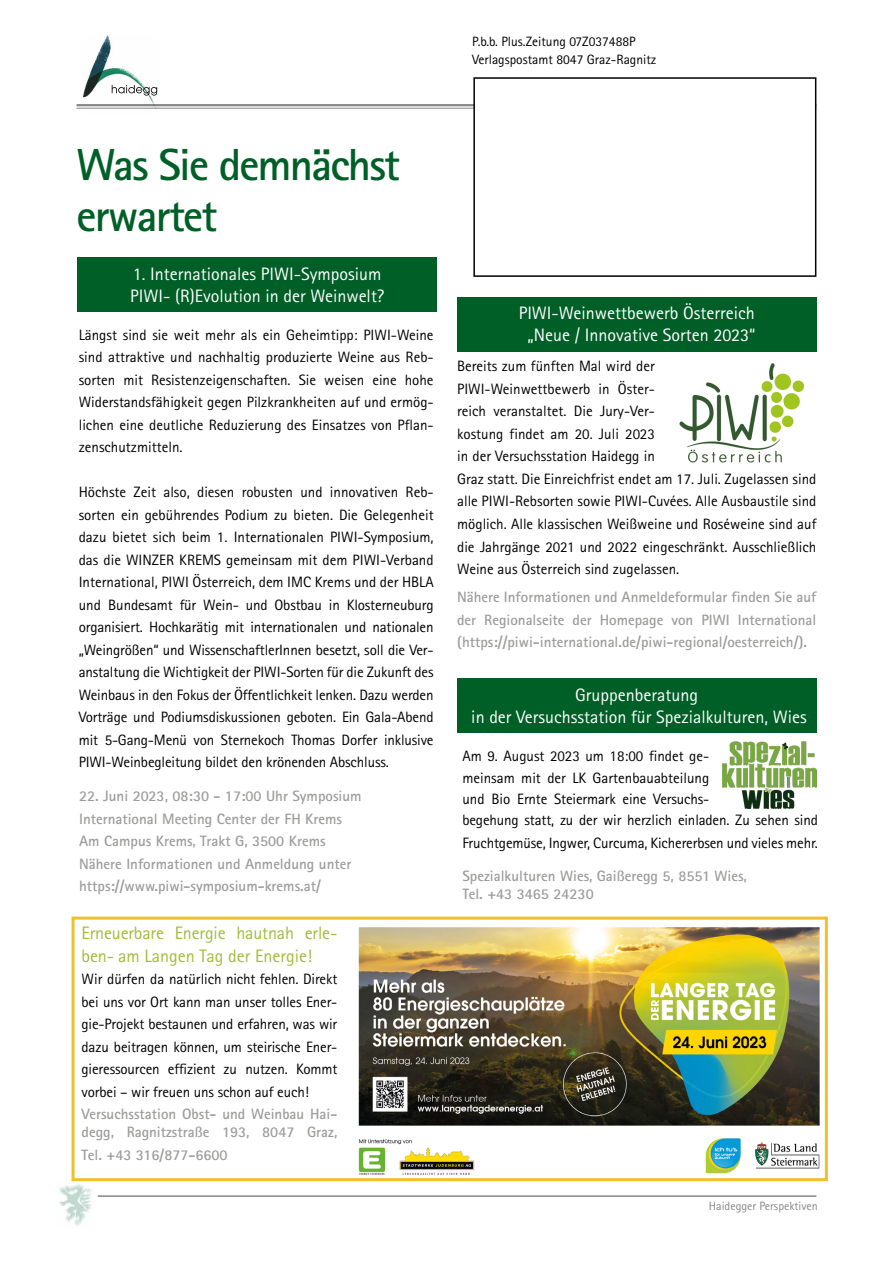
<style>
.page{position:relative;width:893px;height:1263px;background:#fff}
.page>*{position:absolute;margin:0;border:0;box-sizing:border-box;transform-origin:0 0}
.t1{font:700 45px/51px "Rotis Sans Serif";letter-spacing:-.04em;color:#005f27}
.t2{font:18px/22.5px "Rotis Sans Serif";color:#fff;text-align:center}
.t3{font:18px/22.5px "Rotis Sans Serif";letter-spacing:-.01em;color:#a1bc3b}
.t4{font:15px/22.5px "Rotis Sans Serif";color:#000;text-align:justify}
.t5{font:700 15px/22.5px "Rotis Sans Serif";color:#9d9d9c}
.t6{font:13.5px/18px "Rotis Sans Serif";color:#000}
.t7{font:12px "Rotis Sans Serif";color:#878787}
</style>
<div class="page">
<hr style="left:77px;top:104px;width:739px;height:2px;background:#878787">
<hr style="left:77px;top:108px;width:739px;height:1px;background:#878787">
<hr style="left:98px;top:1195px;width:718px;height:2px;background:#878787">
<img style="left:59px;top:1179px;width:36px;height:47px">
<img style="left:82px;top:35px;width:76px;height:75px">
<img style="left:112px;top:85px;width:45px;height:11px">
<img style="left:358px;top:927px;width:462px;height:248px">
<div style="left:72px;top:916px;width:756px;height:265px;border:3px solid #f0c02c"></div>
<div style="left:474px;top:78px;width:342px;height:198px;background:#fff"></div>
<div style="left:473px;top:77px;width:343px;height:200px;border:2px solid #000"></div>
<div style="left:78px;top:257px;width:359px;height:55px;background:#005f27"></div>
<div style="left:457px;top:297px;width:359px;height:54px;background:#005f27"></div>
<img style="left:679px;top:363px;width:126px;height:100px">
<div style="left:457px;top:678px;width:359px;height:55px;background:#005f27"></div>
<img style="left:722px;top:741px;width:94px;height:67px">
<p class="t6" style="left:472px;top:32px;width:186px">P.b.b. Plus.Zeitung 07Z037488P<br>Verlagspostamt 8047 Graz-Ragnitz</p>
<h1 class="t1" style="left:77px;top:138px;width:325px">Was Sie demnächst erwartet</h1>
<p class="t2" style="left:130px;top:262px;width:256px;text-align:left">1. Internationales PIWI-Symposium<br>PIWI- (R)Evolution in der Weinwelt?</p>
<p class="t4" style="left:79px;top:323px;width:356px">Längst sind sie weit mehr als ein Geheimtipp: PIWI-Weine sind attraktive und nachhaltig produzierte Weine aus Reb&shy;sorten mit Resistenzeigenschaften. Sie weisen eine hohe Widerstandsfähigkeit gegen Pilzkrankheiten auf und ermög&shy;lichen eine deutliche Reduzierung des Einsatzes von Pflan&shy;zenschutzmitteln.</p>
<p class="t4" style="left:79px;top:481px;width:356px">Höchste Zeit also, diesen robusten und innovativen Reb&shy;sorten ein gebührendes Podium zu bieten. Die Gelegenheit dazu bietet sich beim 1. Internationalen PIWI-Symposium, das die WINZER KREMS gemeinsam mit dem PIWI-Verband International, PIWI Österreich, dem IMC Krems und der HBLA und Bundesamt für Wein- und Obstbau in Klosterneuburg organisiert. Hochkarätig mit internationalen und nationalen „Weingrößen“ und WissenschaftlerInnen besetzt, soll die Ver&shy;anstaltung die Wichtigkeit der PIWI-Sorten für die Zukunft des Weinbaus in den Fokus der Öffentlichkeit lenken. Dazu werden Vorträge und Podiumsdiskussionen geboten. Ein Gala-Abend mit 5-Gang-Menü von Sternekoch Thomas Dorfer inklusive PIWI-Weinbegleitung bildet den krönenden Abschluss.</p>
<p class="t5" style="left:79px;top:785px;width:284px">22. Juni 2023, 08:30 - 17:00 Uhr Symposium International Meeting Center der FH Krems Am Campus Krems, Trakt G, 3500 Krems Nähere Informationen und Anmeldung unter https://www.piwi-symposium-krems.at/</p>
<p class="t3" style="left:82px;top:922px;width:257px">Erneuerbare Energie hautnah erle&shy;ben- am Langen Tag der Energie!</p>
<p class="t4" style="left:82px;top:968px;width:257px">Wir dürfen da natürlich nicht fehlen. Direkt bei uns vor Ort kann man unser tolles Ener&shy;gie-Projekt bestaunen und erfahren, was wir dazu beitragen können, um steirische Ener&shy;gieressourcen effizient zu nutzen. Kommt vorbei – wir freuen uns schon auf euch!</p>
<p class="t5" style="left:82px;top:1105px;width:257px;line-height:18px">Versuchsstation Obst- und Weinbau Hai&shy;degg, Ragnitzstraße 193, 8047 Graz,</p>
<p class="t5" style="left:82px;top:1143px;width:148px">Tel. +43 316/877-6600</p>
<p class="t2" style="left:519px;top:301px;width:238px">PIWI-Weinwettbewerb Österreich „Neue / Innovative Sorten 2023“</p>
<p class="t4" style="left:457px;top:355px;width:361px;text-align:left">Bereits zum fünften Mal wird der<br>PIWI-Weinwettbewerb in Öster-<br>reich veranstaltet. Die Jury-Ver-<br>kostung findet am 20. Juli 2023<br>in der Versuchsstation Haidegg in<br>Graz statt. Die Einreichfrist endet am 17. Juli. Zugelassen sind alle PIWI-Rebsorten sowie PIWI-Cuvées. Alle Ausbaustile sind möglich. Alle klassischen Weißweine und Roséweine sind auf die Jahrgänge 2021 und 2022 eingeschränkt. Ausschließlich Weine aus Österreich sind zugelassen.</p>
<p class="t5" style="left:457px;top:585px;width:361px;text-align:justify">Nähere Informationen und Anmeldeformular finden Sie auf der Regionalseite der Homepage von PIWI International (https://piwi-international.de/piwi-regional/oesterreich/).</p>
<p class="t2" style="left:471px;top:683px;width:337px">Gruppenberatung<br>in der Versuchsstation für Spezialkulturen, Wies</p>
<p class="t4" style="left:462px;top:744px;width:248px">Am 9. August 2023 um 18:00 findet ge&shy;meinsam mit der LK Gartenbauabteilung</p>
<p class="t4" style="left:462px;top:788px;width:357px;line-height:21px">und Bio Ernte Steiermark eine Versuchs-<br>begehung statt, zu der wir herzlich einladen. Zu sehen sind</p>
<p class="t4" style="left:462px;top:831px;width:357px">Fruchtgemüse, Ingwer, Curcuma, Kichererbsen und vieles mehr.</p>
<p class="t5" style="left:462px;top:866px;width:286px;line-height:18px">Spezialkulturen Wies, Gaißeregg 5, 8551 Wies,<br>Tel. +43 3465 24230</p>
<p class="t7" style="left:709px;top:1198px;width:111px">Haidegger Perspektiven</p>
</div>
